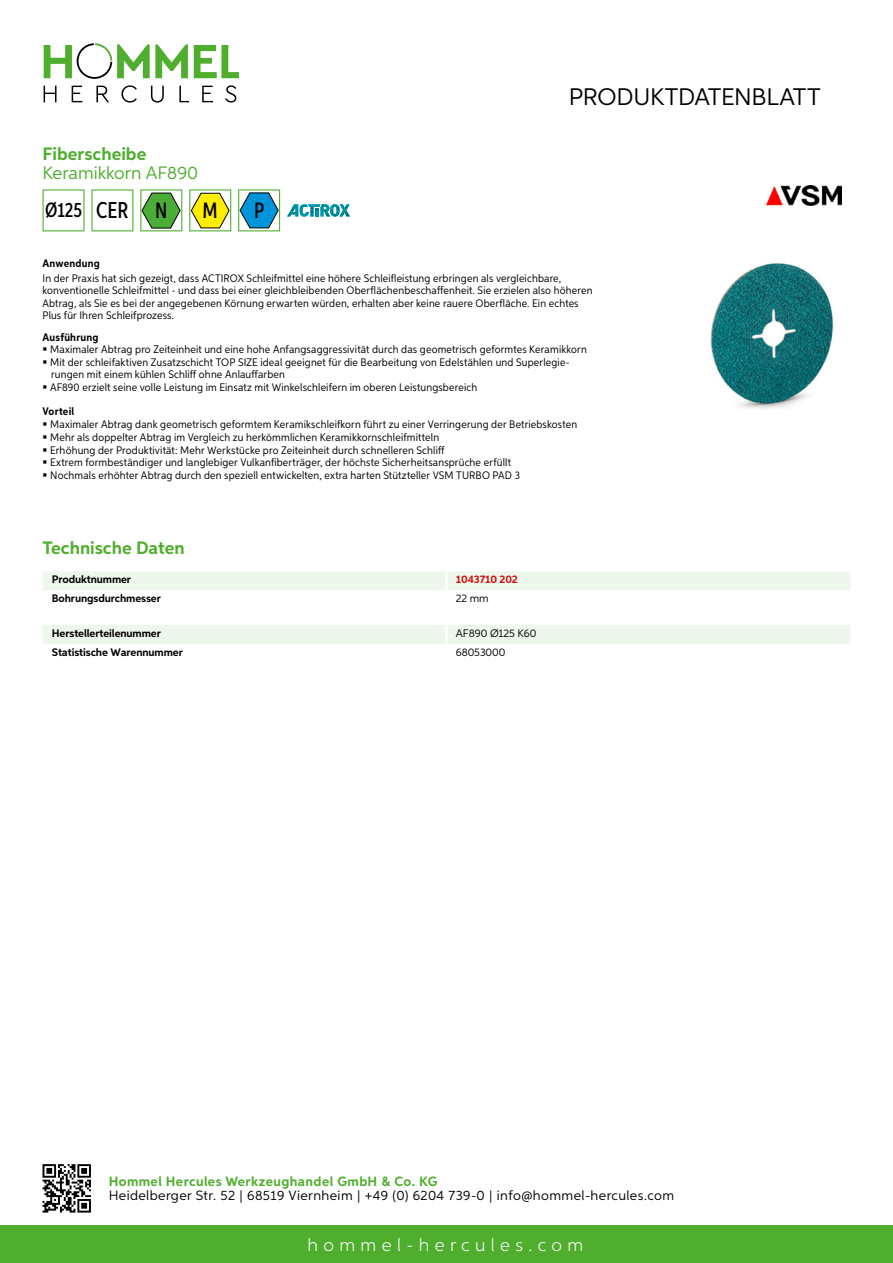
<style>
.page{position:relative;width:893px;height:1263px;background:#fff}
.page>*{position:absolute;margin:0;border:0;box-sizing:border-box;transform-origin:0 0}
.t1{font:24px "Aspira";letter-spacing:-.01em;color:#000}
.t2{font:500 22.2px "Aspira XX Nar";color:#000}
.t3{font:500 20.7px "Aspira XX Nar";color:#000}
.t4{font:700 18px "Aspira";color:#50ae2f}
.t5{font:300 18px "Aspira";letter-spacing:.3em;color:#fff}
.t6{font:18px "Aspira";color:#50ae2f}
.t7{font:13.5px "Aspira";letter-spacing:.03em;color:#000}
.t8{font:700 13.5px "Aspira";letter-spacing:.03em;color:#50ae2f}
.t9{font:10.95px/12.8px "Aspira Nar";letter-spacing:.015em;color:#000}
.t10{font:700 10.95px "Aspira";letter-spacing:-.01em;color:#000}
.t11{font:700 10.95px "Aspira Nar";letter-spacing:.02em;color:#000}
.t12{font:10.95px "Aspira";letter-spacing:-.01em;color:#000}
.t13{font:700 10.95px "Aspira";letter-spacing:-.01em;color:#cd1013}
.s1{font-size:22.95px}
.s2{font-size:22.2px}
</style>
<div class="page">
<div style="left:0;top:1226px;width:893px;height:37px;background:#50ae2f"></div>
<svg style="left:43px;top:1164px;width:48px;height:48px"></svg>
<svg style="left:194px;top:45px;width:45px;height:33px"></svg>
<svg style="left:44px;top:43px;width:144px;height:36px"></svg>
<svg style="left:44px;top:86px;width:13px;height:16px"></svg>
<svg style="left:72px;top:86px;width:10px;height:16px"></svg>
<svg style="left:96px;top:86px;width:13px;height:16px"></svg>
<svg style="left:121px;top:85px;width:16px;height:18px"></svg>
<svg style="left:151px;top:86px;width:13px;height:17px"></svg>
<svg style="left:179px;top:86px;width:10px;height:16px"></svg>
<svg style="left:202px;top:86px;width:11px;height:16px"></svg>
<svg style="left:225px;top:85px;width:11px;height:18px"></svg>
<div style="left:43px;top:571px;width:807px;height:19px;background:#eef7eb"></div>
<div style="left:43px;top:625px;width:807px;height:19px;background:#eef7eb"></div>
<svg style="left:43px;top:189px;width:42px;height:42px"></svg>
<svg style="left:91px;top:189px;width:42px;height:42px"></svg>
<svg style="left:140px;top:189px;width:42px;height:42px"></svg>
<svg style="left:189px;top:189px;width:42px;height:42px"></svg>
<svg style="left:238px;top:189px;width:42px;height:42px"></svg>
<svg style="left:287px;top:204px;width:63px;height:13px"></svg>
<img style="left:710px;top:263px;width:124px;height:146px">
<img style="left:766px;top:185px;width:76px;height:20px">
<h3 class="t4" style="left:43px;top:142px;width:105px">Fiberscheibe</h3>
<h3 class="t6" style="left:43px;top:162px;width:157px">Keramikkorn AF890</h3>
<h3 class="t3" style="left:45px;top:197px;width:124px">Ø125 <span class="s1">CER</span> <span class="s2">N</span></h3>
<h2 class="t2" style="left:203px;top:197px;width:17px">M</h2>
<h2 class="t2" style="left:254px;top:197px;width:12px">P</h2>
<h1 class="t1" style="left:569px;top:82px;width:253px">Produktdatenblatt</h1>
<p class="t11" style="left:43px;top:257px;width:59px">Anwendung</p>
<p class="t9" style="left:43px;top:273px;width:551px;line-height:12px">In der Praxis hat sich gezeigt, dass ACTIROX Schleifmittel eine höhere Schleifleistung erbringen als vergleichbare, konventionelle Schleifmittel - und dass bei einer gleichbleibenden Oberflächenbeschaffenheit. Sie erzielen also höheren Abtrag, als Sie es bei der angegebenen Körnung erwarten würden, erhalten aber keine rauere Oberfläche. Ein echtes Plus für Ihren Schleifprozess.</p>
<p class="t11" style="left:43px;top:330px;width:58px">Ausführung</p>
<p class="t9" style="left:50px;top:343px;width:538px">Maximaler Abtrag pro Zeiteinheit und eine hohe Anfangsaggressivität durch das geometrisch geformtes Keramikkorn Mit der schleifaktiven Zusatzschicht TOP SIZE ideal geeignet für die Bearbeitung von Edelstählen und Superlegie&shy;rungen mit einem kühlen Schliff ohne Anlauffarben<br>AF890 erzielt seine volle Leistung im Einsatz mit Winkelschleifern im oberen Leistungsbereich</p>
<p class="t11" style="left:43px;top:405px;width:33px">Vorteil</p>
<p class="t9" style="left:50px;top:418px;width:528px">Maximaler Abtrag dank geometrisch geformtem Keramikschleifkorn führt zu einer Verringerung der Betriebskosten Mehr als doppelter Abtrag im Vergleich zu herkömmlichen Keramikkornschleifmitteln<br>Erhöhung der Produktivität: Mehr Werkstücke pro Zeiteinheit durch schnelleren Schliff<br>Extrem formbeständiger und langlebiger Vulkanfiberträger, der höchste Sicherheitsansprüche erfüllt<br>Nochmals erhöhter Abtrag durch den speziell entwickelten, extra harten Stützteller VSM TURBO PAD 3</p>
<h3 class="t4" style="left:43px;top:537px;width:144px">Technische Daten</h3>
<p class="t10" style="left:52px;top:573px;width:81px">Produktnummer</p>
<p class="t13" style="left:456px;top:573px;width:64px">1043710 202</p>
<p class="t10" style="left:52px;top:592px;width:111px">Bohrungsdurchmesser</p>
<p class="t12" style="left:456px;top:592px;width:34px">22 mm</p>
<p class="t10" style="left:52px;top:626px;width:111px">Herstellerteilenummer</p>
<p class="t12" style="left:456px;top:626px;width:82px">AF890 Ø125 K60</p>
<p class="t10" style="left:52px;top:646px;width:132px">Statistische Warennummer</p>
<p class="t12" style="left:456px;top:646px;width:51px">68053000</p>
<p class="t8" style="left:109px;top:1172px;width:330px">Hommel Hercules Werkzeughandel GmbH &amp; Co. KG</p>
<p class="t7" style="left:109px;top:1187px;width:567px">Heidelberger Str. 52 | 68519 Viernheim | +49 (0) 6204 739-0 | info@hommel-hercules.com</p>
<h3 class="t5" style="left:307px;top:1234px;width:277px">hommel-hercules.com</h3>
</div>
